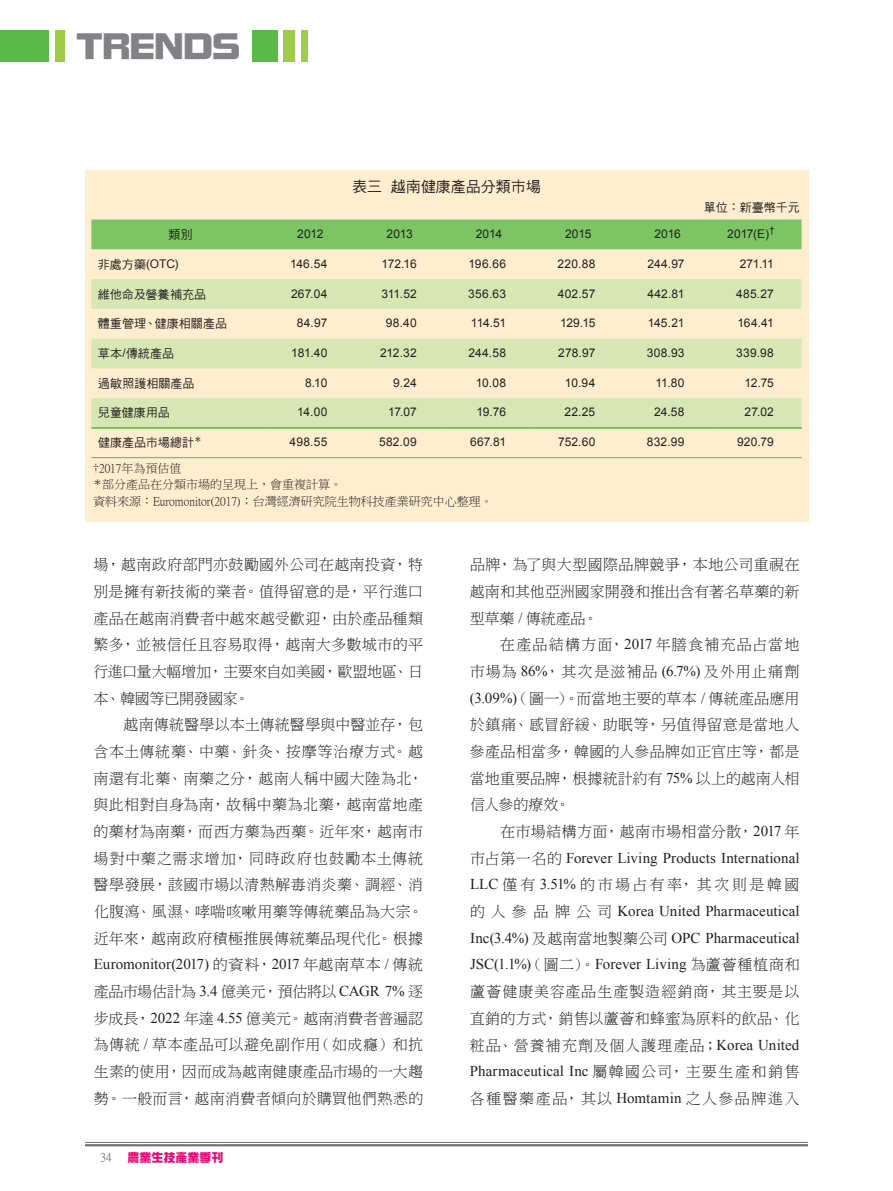
<style>
.page{position:relative;width:893px;height:1191px;background:#fff}
.page>*{position:absolute;margin:0;border:0;box-sizing:border-box;transform-origin:0 0}
.t1{font:36px "DF Zong Yi W9 WINP BF";color:#808285}
.t2{font:15px/26.7px "DF Ming W3 WIN BF";letter-spacing:.02em;color:#231f20;text-align:justify}
.t3{font:15px/26.7px "Times New Roman";letter-spacing:.005em;color:#231f20;text-align:justify}
.t4{font:15px "DF Ming W3 WIN BF";letter-spacing:.1em;color:#231f20}
.t5{font:15px "DF Ming W3 WIN BF";letter-spacing:.17em;color:#231f20}
.t6{font:15px "DF Hei W5 WIN BF";color:#231f20}
.t7{font:12px "Arial";letter-spacing:.005em;color:#231f20}
.t8{font:12px/16.5px "P Ming Li U";color:#231f20}
.t9{font:12px "DF Hei W5 WINP BF";letter-spacing:.01em;color:#231f20}
.t10{font:12px "DF Zong Yi W9 WINP BF";color:#ed0373}
.t11{font:12px "DF Hei W5 WIN BF";color:#231f20}
.t12{font:12px "P Ming Li U";color:#57585a}
.s1{font-family:"DF Hei W5 WINP BF"}
.s2{font-family:"Arial"}
.s3{font-family:"DF Ming W3 WIN BF"}
.s4{font-family:"Times New Roman"}
</style>
<div class="page">
<hr style="left:85px;top:1142px;width:723px;height:1px;background:#6c6d70">
<hr style="left:85px;top:1144px;width:723px;height:2px;background:#6c6d70">
<div style="left:252px;top:30px;width:26px;height:32px;background:#59ba47"></div>
<div style="left:284px;top:30px;width:11px;height:32px;background:#9fcd49"></div>
<div style="left:301px;top:30px;width:6px;height:32px;background:#9fcd49"></div>
<div style="left:55px;top:30px;width:9px;height:32px;background:#9fcd49"></div>
<div style="left:0;top:30px;width:48px;height:32px;background:#59ba47"></div>
<div style="left:85px;top:171px;width:723px;height:351px;background:#feedce"></div>
<div style="left:91px;top:219px;width:710px;height:30px;background:#7dc465"></div>
<svg style="left:91px;top:279px;width:710px;height:148px;fill:#d6e7b4"></svg>
<hr style="left:91px;top:457px;width:175px;height:1px;background:#59ba47">
<hr style="left:266px;top:457px;width:89px;height:1px;background:#59ba47">
<hr style="left:355px;top:457px;width:89px;height:1px;background:#59ba47">
<hr style="left:444px;top:457px;width:90px;height:1px;background:#59ba47">
<hr style="left:534px;top:457px;width:89px;height:1px;background:#59ba47">
<hr style="left:623px;top:457px;width:89px;height:1px;background:#59ba47">
<hr style="left:712px;top:457px;width:89px;height:1px;background:#59ba47">
<hr style="left:91px;top:427px;width:175px;height:1px;background:#59ba47">
<hr style="left:91px;top:428px;width:175px;height:1px;background:#59ba47">
<hr style="left:266px;top:427px;width:89px;height:1px;background:#59ba47">
<hr style="left:266px;top:428px;width:89px;height:1px;background:#59ba47">
<hr style="left:355px;top:427px;width:89px;height:1px;background:#59ba47">
<hr style="left:355px;top:428px;width:89px;height:1px;background:#59ba47">
<hr style="left:444px;top:427px;width:90px;height:1px;background:#59ba47">
<hr style="left:444px;top:428px;width:90px;height:1px;background:#59ba47">
<hr style="left:534px;top:427px;width:89px;height:1px;background:#59ba47">
<hr style="left:534px;top:428px;width:89px;height:1px;background:#59ba47">
<hr style="left:623px;top:427px;width:89px;height:1px;background:#59ba47">
<hr style="left:623px;top:428px;width:89px;height:1px;background:#59ba47">
<hr style="left:712px;top:427px;width:89px;height:1px;background:#59ba47">
<hr style="left:712px;top:428px;width:89px;height:1px;background:#59ba47">
<h1 class="t1" style="left:77px;top:28px;width:165px">TRENDS</h1>
<p class="t6" style="left:352px;top:179px;width:190px">表三越南健康產品分類市場</p>
<p class="t11" style="left:704px;top:202px;width:97px">單位：新臺幣千元</p>
<p class="t9" style="left:169px;top:228px;width:26px">類別</p>
<p class="t7" style="left:297px;top:226px;width:28px">2012</p>
<p class="t7" style="left:387px;top:226px;width:28px">2013</p>
<p class="t7" style="left:476px;top:226px;width:28px">2014</p>
<p class="t7" style="left:565px;top:226px;width:28px">2015</p>
<p class="t7" style="left:654px;top:226px;width:28px">2016</p>
<p class="t7" style="left:727px;top:226px;width:49px">2017(E)<sup>†</sup></p>
<p class="t7" style="left:98px;top:256px;width:82px"><span class="s1">非處方藥</span>(OTC)</p>
<p class="t7" style="left:290px;top:256px;width:39px">146.54</p>
<p class="t7" style="left:382px;top:256px;width:37px">172.16</p>
<p class="t7" style="left:469px;top:256px;width:39px">196.66</p>
<p class="t7" style="left:558px;top:256px;width:39px">220.88</p>
<p class="t7" style="left:647px;top:256px;width:39px">244.97</p>
<p class="t7" style="left:740px;top:256px;width:36px">271.11</p>
<p class="t9" style="left:98px;top:288px;width:110px">維他命及營養補充品</p>
<p class="t7" style="left:291px;top:285px;width:38px">267.04</p>
<p class="t7" style="left:381px;top:285px;width:37px">311.52</p>
<p class="t7" style="left:468px;top:285px;width:39px">356.63</p>
<p class="t7" style="left:558px;top:285px;width:39px">402.57</p>
<p class="t7" style="left:647px;top:285px;width:39px">442.81</p>
<p class="t7" style="left:736px;top:285px;width:39px">485.27</p>
<p class="t9" style="left:98px;top:318px;width:131px">體重管理、健康相關產品</p>
<p class="t7" style="left:297px;top:315px;width:32px">84.97</p>
<p class="t7" style="left:386px;top:315px;width:32px">98.40</p>
<p class="t7" style="left:471px;top:315px;width:37px">114.51</p>
<p class="t7" style="left:560px;top:315px;width:37px">129.15</p>
<p class="t7" style="left:648px;top:315px;width:38px">145.21</p>
<p class="t7" style="left:737px;top:315px;width:38px">164.41</p>
<p class="t9" style="left:98px;top:347px;width:78px">草本<span class="s2">/</span>傳統產品</p>
<p class="t7" style="left:291px;top:345px;width:38px">181.40</p>
<p class="t7" style="left:380px;top:345px;width:38px">212.32</p>
<p class="t7" style="left:468px;top:345px;width:39px">244.58</p>
<p class="t7" style="left:558px;top:345px;width:39px">278.97</p>
<p class="t7" style="left:647px;top:345px;width:39px">308.93</p>
<p class="t7" style="left:736px;top:345px;width:39px">339.98</p>
<p class="t9" style="left:98px;top:377px;width:98px">過敏照護相關產品</p>
<p class="t7" style="left:305px;top:375px;width:24px">8.10</p>
<p class="t7" style="left:393px;top:375px;width:25px">9.24</p>
<p class="t7" style="left:476px;top:375px;width:32px">10.08</p>
<p class="t7" style="left:565px;top:375px;width:32px">10.94</p>
<p class="t7" style="left:655px;top:375px;width:31px">11.80</p>
<p class="t7" style="left:744px;top:375px;width:31px">12.75</p>
<p class="t9" style="left:98px;top:407px;width:73px">兒童健康用品</p>
<p class="t7" style="left:297px;top:404px;width:32px">14.00</p>
<p class="t7" style="left:388px;top:404px;width:30px">17.07</p>
<p class="t7" style="left:477px;top:404px;width:31px">19.76</p>
<p class="t7" style="left:564px;top:404px;width:32px">22.25</p>
<p class="t7" style="left:654px;top:404px;width:32px">24.58</p>
<p class="t7" style="left:745px;top:404px;width:31px">27.02</p>
<p class="t9" style="left:98px;top:437px;width:106px">健康產品市場總計<sup>＊</sup></p>
<p class="t7" style="left:290px;top:434px;width:39px">498.55</p>
<p class="t7" style="left:379px;top:434px;width:39px">582.09</p>
<p class="t7" style="left:470px;top:434px;width:37px">667.81</p>
<p class="t7" style="left:558px;top:434px;width:39px">752.60</p>
<p class="t7" style="left:647px;top:434px;width:39px">832.99</p>
<p class="t7" style="left:737px;top:434px;width:38px">920.79</p>
<p class="t8" style="left:93px;top:460px;width:401px">†2017年為預估值<br><sup>＊</sup>部分產品在分類市場的呈現上，會重複計算。<br>資料來源：Euromonitor(2017)；台灣經濟研究院生物科技產業研究中心整理。</p>
<p class="t2" style="left:94px;top:551px;width:331px">場，越南政府部門亦鼓勵國外公司在越南投資，特別是擁有新技術的業者。值得留意的是，平行進口產品在越南消費者中越來越受歡迎，由於產品種類繁多，並被信任且容易取得，越南大多數城市的平行進口量大幅增加，主要來自如美國，歐盟地區、日本、韓國等已開發國家。</p>
<p class="t2" style="left:94px;top:711px;width:331px;text-indent:30px">越南傳統醫學以本土傳統醫學與中醫並存，包含本土傳統藥、中藥、針灸、按摩等治療方式。越南還有北藥、南藥之分，越南人稱中國大陸為北，與此相對自身為南，故稱中藥為北藥，越南當地產的藥材為南藥，而西方藥為西藥。近年來，越南市場對中藥之需求增加，同時政府也鼓勵本土傳統醫學發展，該國市場以清熱解毒消炎藥、調經、消化腹瀉、風濕、哮喘咳嗽用藥等傳統藥品為大宗。近年來，越南政府積極推展傳統藥品現代化。根據</p>
<p class="t3" style="left:94px;top:950px;width:331px">Euromonitor(2017) <span class="s3">的資料，</span>2017 <span class="s3">年越南草本</span> / <span class="s3">傳統</span></p>
<p class="t2" style="left:94px;top:978px;width:331px">產品市場估計為 <span class="s4">3.4</span> 億美元，預估將以 <span class="s4">CAGR 7%</span> 逐步成長，<span class="s4">2022</span> 年達 <span class="s4">4.55</span> 億美元。越南消費者普遍認為傳統 <span class="s4">/</span> 草本產品可以避免副作用（如成癮）和抗生素的使用，因而成為越南健康產品市場的一大趨勢。一般而言，越南消費者傾向於購買他們熟悉的</p>
<p class="t12" style="left:100px;top:1151px;width:13px">34</p>
<p class="t10" style="left:128px;top:1151px;width:97px">農業生技產業季刊</p>
<p class="t2" style="left:470px;top:551px;width:331px">品牌，為了與大型國際品牌競爭，本地公司重視在越南和其他亞洲國家開發和推出含有著名草藥的新型草藥 <span class="s4">/</span> 傳統產品。</p>
<p class="t2" style="left:470px;top:631px;width:331px;text-indent:30px">在產品結構方面，<span class="s4">2017</span> 年膳食補充品占當地市場為 <span class="s4">86%</span>，其次是滋補品 <span class="s4">(6.7%)</span> 及外用止痛劑<span class="s4">(3.09%)</span>（圖一）。而當地主要的草本 <span class="s4">/</span> 傳統產品應用於鎮痛、感冒舒緩、助眠等，另值得留意是當地人參產品相當多，韓國的人參品牌如正官庄等，都是當地重要品牌，根據統計約有 <span class="s4">75%</span> 以上的越南人相信人參的療效。</p>
<p class="t2" style="left:500px;top:818px;width:301px">在市場結構方面，越南市場相當分散，<span class="s4">2017</span> 年</p>
<p class="t3" style="left:470px;top:844px;width:331px"><span class="s3">市占第一名的</span> Forever Living Products International</p>
<p class="t5" style="left:470px;top:877px;width:331px"><span class="s4">LLC</span> 僅有 <span class="s4">3.51%</span> 的市場占有率，其次則是韓國</p>
<p class="t3" style="left:470px;top:897px;width:331px"><span class="s3">的人參品牌公司</span> Korea United Pharmaceutical Inc(3.4%) <span class="s3">及越南當地製藥公司</span> OPC Pharmaceutical JSC(1.1%)<span class="s3">（圖二）。</span>Forever Living <span class="s3">為蘆薈種植商和</span></p>
<p class="t2" style="left:470px;top:978px;width:331px">蘆薈健康美容產品生產製造經銷商，其主要是以直銷的方式，銷售以蘆薈和蜂蜜為原料的飲品、化粧品、營養補充劑及個人護理產品；<span class="s4">Korea United</span></p>
<p class="t3" style="left:470px;top:1057px;width:331px">Pharmaceutical Inc <span class="s3">屬韓國公司，主要生產和銷售</span></p>
<p class="t4" style="left:470px;top:1090px;width:331px">各種醫藥產品，其以 <span class="s4">Homtamin</span> 之人參品牌進入</p>
</div>
